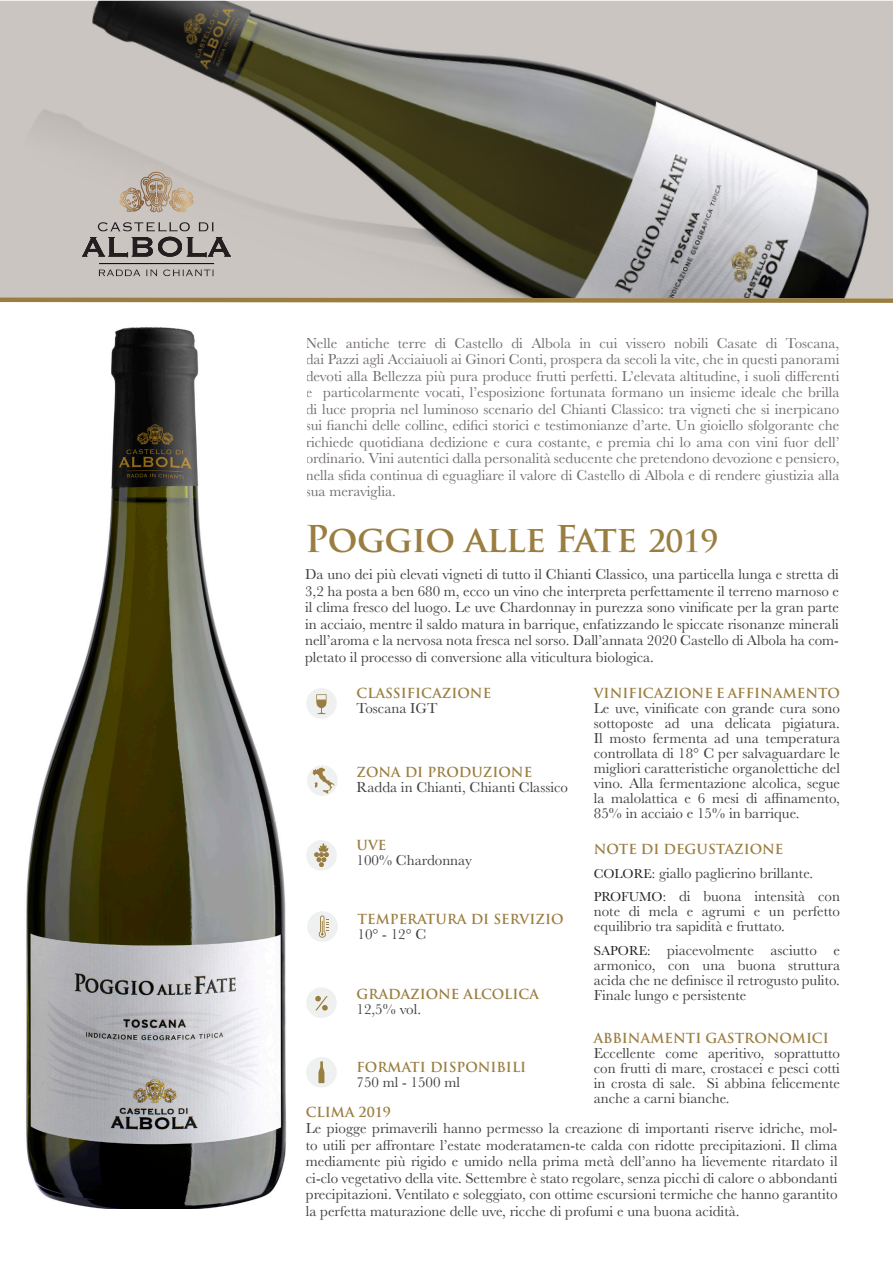
<style>
.page{position:relative;width:893px;height:1263px;background:#fff}
.page>*{position:absolute;margin:0;border:0;box-sizing:border-box;transform-origin:0 0}
.t1{font:700 36px "Trajan Pro";letter-spacing:-.02em;color:#9a7e41}
.t2{font:15px/15px "Baskerville";color:#3e3e3f;text-align:justify}
.t3{font:15px/16.5px "Baskerville";color:#726c6c;text-align:justify}
.t4{font:700 13.5px "Trajan Pro";color:#9a7d40}
.s1{font-size:30px}
.s2{font-size:13.5px;color:#231f20}
</style>
<div class="page">
<img style="left:0;top:1px;width:893px;height:294px">
<svg style="left:118px;top:169px;width:77px;height:47px;background:#bdafa0"></svg>
<svg style="left:99px;top:270px;width:58px;height:6px"></svg>
<svg style="left:163px;top:269px;width:51px;height:7px"></svg>
<svg style="left:82px;top:222px;width:149px;height:35px;background:#999592"></svg>
<hr style="left:99px;top:263px;width:115px;height:1px;background:#000">
<img style="left:26px;top:327px;width:261px;height:882px">
<div style="left:306px;top:688px;width:31px;height:31px;background:#eff0f0;border-radius:50%"></div>
<svg style="left:316px;top:694px;width:11px;height:20px"></svg>
<div style="left:307px;top:765px;width:31px;height:31px;background:#eff0f0;border-radius:50%"></div>
<svg style="left:313px;top:767px;width:22px;height:27px"></svg>
<div style="left:306px;top:840px;width:31px;height:31px;background:#eff0f0;border-radius:50%"></div>
<svg style="left:314px;top:843px;width:15px;height:24px"></svg>
<div style="left:306px;top:987px;width:31px;height:31px;background:#eff0f0;border-radius:50%"></div>
<svg style="left:315px;top:996px;width:13px;height:14px"></svg>
<div style="left:306px;top:1057px;width:31px;height:30px;background:#eff0f0;border-radius:50%"></div>
<svg style="left:318px;top:1061px;width:6px;height:22px"></svg>
<div style="left:307px;top:911px;width:31px;height:31px;background:#eff0f0;border-radius:50%"></div>
<svg style="left:318px;top:915px;width:10px;height:23px"></svg>
<svg style="left:0;top:295px;width:893px;height:8px;background:#a59471"></svg>
<p class="t3" style="left:306px;top:335px;width:535px">Nelle antiche terre di Castello di Albola in cui vissero nobili Casate di Toscana, dai Pazzi agli Acciaiuoli ai Ginori Conti, prospera da secoli la vite, che in questi panorami devoti alla Bellezza più pura produce frutti perfetti. L’elevata altitudine, i suoli differenti e particolarmente vocati, l’esposizione fortunata formano un insieme ideale che brilla di luce propria nel luminoso scenario del Chianti Classico: tra vigneti che si inerpicano sui fianchi delle colline, edifici storici e testimonianze d’arte. Un gioiello sfolgorante che richiede quotidiana dedizione e cura costante, e premia chi lo ama con vini fuor dell’ ordinario. Vini autentici dalla personalità seducente che pretendono devozione e pensiero, nella sfida continua di eguagliare il valore di Castello di Albola e di rendere giustizia alla sua meraviglia.</p>
<p class="t1" style="left:305px;top:516px;width:415px">Poggio alle Fate <span class="s1">2019</span></p>
<p class="t2" style="left:305px;top:567px;width:535px;line-height:16.5px">Da uno dei più elevati vigneti di tutto il Chianti Classico, una particella lunga e stretta di 3,2 ha posta a ben 680 m, ecco un vino che interpreta perfettamente il terreno marnoso e il clima fresco del luogo. Le uve Chardonnay in purezza sono vinificate per la gran parte in acciaio, mentre il saldo matura in barrique, enfatizzando le spiccate risonanze minerali nell’aroma e la nervosa nota fresca nel sorso. Dall’annata 2020 Castello di Albola ha com&shy;pletato il processo di conversione alla viticultura biologica.</p>
<p class="t4" style="left:357px;top:685px;width:136px">CLASSIFICAZIONE</p>
<p class="t2" style="left:357px;top:701px;width:82px">Toscana IGT</p>
<p class="t4" style="left:357px;top:763px;width:177px">ZONA DI PRODUZIONE</p>
<p class="t2" style="left:357px;top:779px;width:213px">Radda in Chianti, Chianti Classico</p>
<p class="t4" style="left:357px;top:837px;width:31px">UVE</p>
<p class="t2" style="left:357px;top:853px;width:117px">100% Chardonnay</p>
<p class="t4" style="left:358px;top:911px;width:207px">TEMPERATURA DI SERVIZIO</p>
<p class="t2" style="left:358px;top:927px;width:70px">10° - 12° C</p>
<p class="t4" style="left:357px;top:985px;width:184px">GRADAZIONE ALCOLICA</p>
<p class="t2" style="left:357px;top:1002px;width:66px">12,5% vol.</p>
<p class="t4" style="left:357px;top:1059px;width:171px">FORMATI DISPONIBILI</p>
<p class="t2" style="left:357px;top:1075px;width:105px">750 ml - 1500 ml</p>
<p class="t4" style="left:594px;top:685px;width:248px">VINIFICAZIONE E AFFINAMENTO</p>
<p class="t2" style="left:594px;top:701px;width:248px">Le uve, vinificate con grande cura sono sottoposte ad una delicata pigiatura.<br>Il mosto fermenta ad una temperatura controllata di 18° C per salvaguardare le migliori caratteristiche organolettiche del vino. Alla fermentazione alcolica, segue la malolattica e 6 mesi di affinamento, 85% in acciaio e 15% in barrique.</p>
<p class="t4" style="left:594px;top:841px;width:191px">NOTE DI DEGUSTAZIONE</p>
<p class="t2" style="left:594px;top:866px;width:221px"><span class="s2">COLORE:</span> giallo paglierino brillante.</p>
<p class="t2" style="left:594px;top:889px;width:248px"><span class="s2">PROFUMO:</span> di buona intensità con note di mela e agrumi e un perfetto equilibrio tra sapidità e fruttato.</p>
<p class="t2" style="left:594px;top:943px;width:248px"><span class="s2">SAPORE:</span> piacevolmente asciutto e armonico, con una buona struttura acida che ne definisce il retrogusto pulito.<br>Finale lungo e persistente</p>
<p class="t4" style="left:594px;top:1029px;width:237px">ABBINAMENTI GASTRONOMICI</p>
<p class="t2" style="left:594px;top:1045px;width:248px">Eccellente come aperitivo, soprattutto con frutti di mare, crostacei e pesci cotti in crosta di sale. Si abbina felicemente anche a carni bianche.</p>
<p class="t4" style="left:306px;top:1103px;width:87px">CLIMA 2019</p>
<p class="t2" style="left:306px;top:1120px;width:533px;line-height:16.5px">Le piogge primaverili hanno permesso la creazione di importanti riserve idriche, mol&shy;to utili per affrontare l’estate moderatamen-te calda con ridotte precipitazioni. Il clima mediamente più rigido e umido nella prima metà dell’anno ha lievemente ritardato il ci-clo vegetativo della vite. Settembre è stato regolare, senza picchi di calore o abbondanti precipitazioni. Ventilato e soleggiato, con ottime escursioni termiche che hanno garantito la perfetta maturazione delle uve, ricche di profumi e una buona acidità.</p>
</div>
